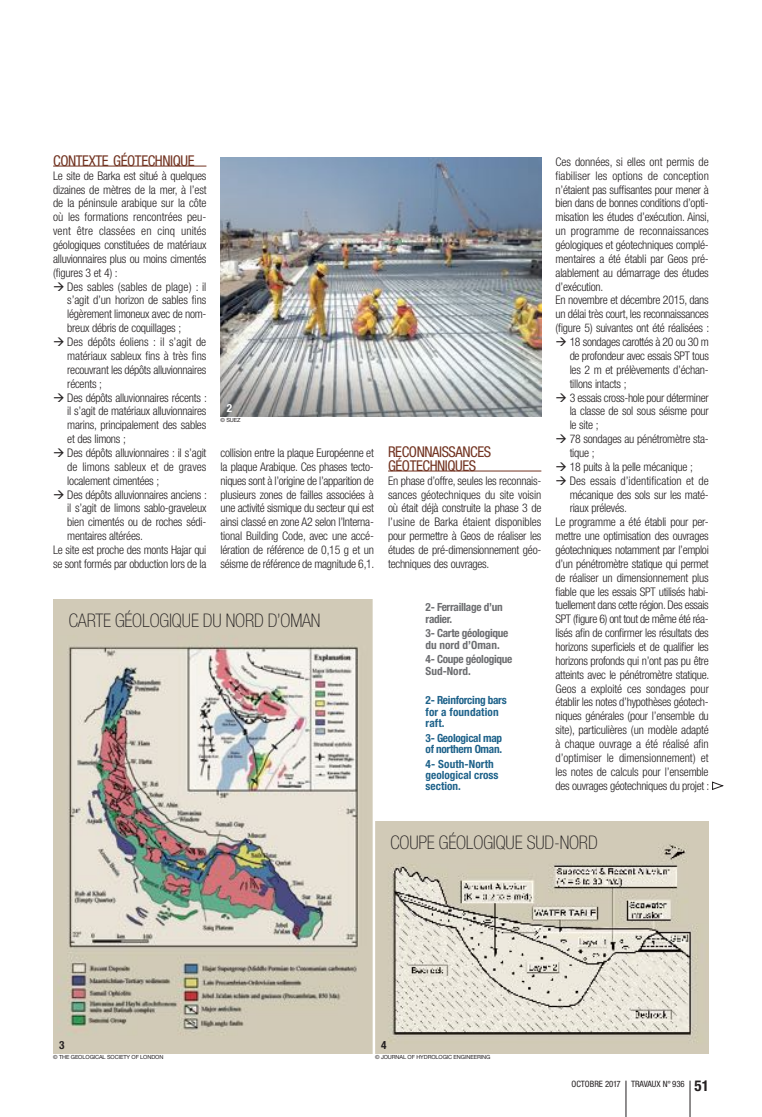
<style>
.page{position:relative;width:762px;height:1117px;background:#fff}
.page>*{position:absolute;margin:0;border:0;box-sizing:border-box;transform-origin:0 0}
.t1{font:100 condensed 18.75px "Helvetica Neue";letter-spacing:-.01em;color:#231f20}
.t2{font:condensed 14.88px/13.9px "Helvetica Neue";letter-spacing:-.03em;color:#723321}
.t3{font:300 condensed 11.88px/13.9px "Helvetica Neue";letter-spacing:-.02em;color:#231f20;text-align:justify}
.t4{font:300 condensed 11.88px "Helvetica Neue";color:#231f20}
.t5{font:300 condensed 11.88px "Helvetica Neue";letter-spacing:.005em;color:#231f20}
.t6{font:700 condensed 11.25px/11.2px "Helvetica Neue";letter-spacing:-.025em;color:#6c6d70}
.t7{font:700 condensed 11.25px/11.2px "Helvetica Neue";color:#1e628a}
.t8{font:700 condensed 11.25px/11.2px "Helvetica Neue";letter-spacing:-.025em;color:#1e628a}
.t9{font:700 condensed 11.25px "Helvetica Neue";color:#231f20}
.t10{font:700 condensed 11.25px "Helvetica Neue";color:#fff}
.t11{font:condensed 8.75px "Helvetica Neue";color:#231f20}
.t12{font:5.62px "Helvetica Neue";letter-spacing:-.02em;color:#231f20}
.s1{font-weight:700;font-size:15px}
</style>
<div class="page">
<hr style="left:626px;top:1080px;width:1px;height:36px;background:#231f20">
<hr style="left:690px;top:1080px;width:1px;height:36px;background:#231f20">
<hr style="left:388px;top:470px;width:153px;height:1px;background:#723321">
<hr style="left:53px;top:166px;width:153px;height:1px;background:#723321">
<img style="left:221px;top:157px;width:320px;height:259px">
<img style="left:375px;top:821px;width:334px;height:231px">
<img style="left:53px;top:599px;width:320px;height:453px">
<svg style="left:712px;top:781px;width:11px;height:8px"></svg>
<p class="t2" style="left:53px;top:153px;width:143px">CONTEXTE GÉOTECHNIQUE</p>
<p class="t3" style="left:53px;top:168px;width:155px">Le site de Barka est situé à quelques dizaines de mètres de la mer, à l’est de la péninsule arabique sur la côte où les formations rencontrées peu&shy;vent être classées en cinq unités géologiques constituées de matériaux alluvionnaires plus ou moins cimentés (figures 3 et 4) :</p>
<p class="t3" style="left:67px;top:279px;width:141px;text-indent:-14px">→ Des sables (sables de plage) : il s’agit d’un horizon de sables fins légèrement limoneux avec de nom&shy;breux débris de coquillages ;</p>
<p class="t3" style="left:67px;top:335px;width:141px;text-indent:-14px">→ Des dépôts éoliens : il s’agit de matériaux sableux fins à très fins recouvrant les dépôts alluvionnaires récents ;</p>
<p class="t3" style="left:67px;top:390px;width:141px;text-indent:-14px">→ Des dépôts alluvionnaires récents : il s’agit de matériaux alluvionnaires marins, principalement des sables et des limons ;</p>
<p class="t3" style="left:67px;top:445px;width:141px;text-indent:-14px">→ Des dépôts alluvionnaires : il s’agit de limons sableux et de graves localement cimentées ;</p>
<p class="t3" style="left:53px;top:487px;width:155px">→ Des dépôts alluvionnaires anciens :</p>
<p class="t3" style="left:67px;top:501px;width:141px">il s’agit de limons sablo-graveleux</p>
<p class="t3" style="left:67px;top:515px;width:141px">bien cimentés ou de roches sédi-</p>
<p class="t3" style="left:67px;top:528px;width:77px">mentaires altérées.</p>
<p class="t3" style="left:53px;top:542px;width:155px">Le site est proche des monts Hajar qui</p>
<p class="t3" style="left:53px;top:556px;width:155px">se sont formés par obduction lors de la</p>
<p class="t10" style="left:227px;top:401px;width:7px">2</p>
<p class="t12" style="left:221px;top:417px;width:22px">© SUEZ</p>
<p class="t3" style="left:221px;top:445px;width:155px">collision entre la plaque Européenne et la plaque Arabique. Ces phases tecto&shy;niques sont à l’origine de l’apparition de plusieurs zones de failles associées à une activité sismique du secteur qui est ainsi classé en zone A2 selon l’Interna&shy;tional Building Code, avec une accé&shy;lération de référence de 0,15 g et un séisme de référence de magnitude 6,1.</p>
<h1 class="t1" style="left:69px;top:610px;width:253px">CARTE GÉOLOGIQUE DU NORD D’OMAN</h1>
<p class="t2" style="left:388px;top:444px;width:105px">RECONNAISSANCES<br>GÉOTECHNIQUES</p>
<p class="t3" style="left:388px;top:473px;width:155px">En phase d’offre, seules les reconnais&shy;sances géotechniques du site voisin où était déjà construite la phase 3 de l’usine de Barka étaient disponibles pour permettre à Geos de réaliser les études de pré-dimensionnement géo&shy;techniques des ouvrages.</p>
<p class="t6" style="left:425px;top:601px;width:79px">2- Ferraillage d’un radier.</p>
<p class="t6" style="left:425px;top:627px;width:84px">3- Carte géologique du nord d’Oman.</p>
<p class="t6" style="left:425px;top:653px;width:88px">4- Coupe géologique<br>Sud-Nord.</p>
<p class="t7" style="left:425px;top:694px;width:83px">2- Reinforcing bars for a foundation raft.</p>
<p class="t8" style="left:425px;top:731px;width:78px">3- Geological map of northern Oman.</p>
<p class="t7" style="left:425px;top:757px;width:75px">4- South-North geological cross section.</p>
<p class="t3" style="left:555px;top:155px;width:155px;text-align:left">Ces données, si elles ont permis de fiabiliser les options de conception n’étaient pas suffisantes pour mener à bien dans de bonnes conditions d’opti&shy;misation les études d’exécution. Ainsi, un programme de reconnaissances géologiques et géotechniques complé&shy;mentaires a été établi par Geos pré&shy;alablement au démarrage des études d’exécution.<br>En novembre et décembre 2015, dans un délai très court, les reconnaissances (figure 5) suivantes ont été réalisées :</p>
<p class="t3" style="left:570px;top:335px;width:141px;text-indent:-14px">→ 18 sondages carottés à 20 ou 30 m de profondeur avec essais SPT tous les 2 m et prélèvements d’échan&shy;tillons intacts ;</p>
<p class="t3" style="left:570px;top:390px;width:141px;text-indent:-14px">→ 3 essais cross-hole pour déterminer la classe de sol sous séisme pour le site ;</p>
<p class="t3" style="left:570px;top:432px;width:141px;text-indent:-14px">→ 78 sondages au pénétromètre sta&shy;tique ;</p>
<p class="t3" style="left:555px;top:459px;width:139px">→ 18 puits à la pelle mécanique ;</p>
<p class="t5" style="left:555px;top:473px;width:155px">→ Des essais d’identification et de</p>
<p class="t3" style="left:570px;top:487px;width:141px">mécanique des sols sur les maté-</p>
<p class="t3" style="left:570px;top:501px;width:59px">riaux prélevés.</p>
<p class="t3" style="left:555px;top:515px;width:155px">Le programme a été établi pour per-</p>
<p class="t3" style="left:555px;top:528px;width:155px">mettre une optimisation des ouvrages</p>
<p class="t3" style="left:555px;top:542px;width:155px">géotechniques notamment par l’emploi</p>
<p class="t3" style="left:555px;top:556px;width:155px">d’un pénétromètre statique qui permet</p>
<p class="t3" style="left:555px;top:570px;width:155px">de réaliser un dimensionnement plus</p>
<p class="t3" style="left:555px;top:584px;width:155px">fiable que les essais SPT utilisés habi-</p>
<p class="t3" style="left:555px;top:598px;width:155px">tuellement dans cette région. Des essais</p>
<p class="t3" style="left:555px;top:612px;width:155px">SPT (figure 6) ont tout de même été réa-</p>
<p class="t3" style="left:555px;top:625px;width:155px">lisés afin de confirmer les résultats des</p>
<p class="t3" style="left:555px;top:639px;width:155px">horizons superficiels et de qualifier les</p>
<p class="t3" style="left:555px;top:653px;width:155px">horizons profonds qui n’ont pas pu être</p>
<p class="t3" style="left:555px;top:667px;width:155px">atteints avec le pénétromètre statique.</p>
<p class="t3" style="left:555px;top:681px;width:155px">Geos a exploité ces sondages pour</p>
<p class="t3" style="left:555px;top:695px;width:155px">établir les notes d’hypothèses géotech-</p>
<p class="t3" style="left:555px;top:708px;width:155px">niques générales (pour l’ensemble du</p>
<p class="t3" style="left:555px;top:722px;width:155px">site), particulières (un modèle adapté</p>
<p class="t3" style="left:555px;top:736px;width:155px">à chaque ouvrage a été réalisé afin</p>
<p class="t4" style="left:555px;top:750px;width:155px">d’optimiser le dimensionnement) et</p>
<p class="t3" style="left:555px;top:764px;width:155px">les notes de calculs pour l’ensemble</p>
<p class="t3" style="left:555px;top:778px;width:155px">des ouvrages géotechniques du projet :</p>
<h1 class="t1" style="left:390px;top:831px;width:209px">COUPE GÉOLOGIQUE SUD-NORD</h1>
<p class="t9" style="left:59px;top:1037px;width:7px">3</p>
<p class="t9" style="left:381px;top:1037px;width:7px">4</p>
<p class="t12" style="left:53px;top:1053px;width:23px">© THE GEOLO</p>
<p class="t12" style="left:90px;top:1053px;width:26px">GICAL SOCIET</p>
<p class="t12" style="left:127px;top:1053px;width:22px">Y OF LONDON</p>
<p class="t12" style="left:375px;top:1053px;width:14px">© JOURN</p>
<p class="t12" style="left:400px;top:1053px;width:29px">AL OF HYDROLO</p>
<p class="t12" style="left:443px;top:1053px;width:27px">GIC ENGINEERIN</p>
<p class="t12" style="left:486px;top:1053px;width:6px">G</p>
<p class="t11" style="left:571px;top:1078px;width:139px">OCTOBRE 2017 TRAVAUX N° 936 <span class="s1">51</span></p>
</div>
